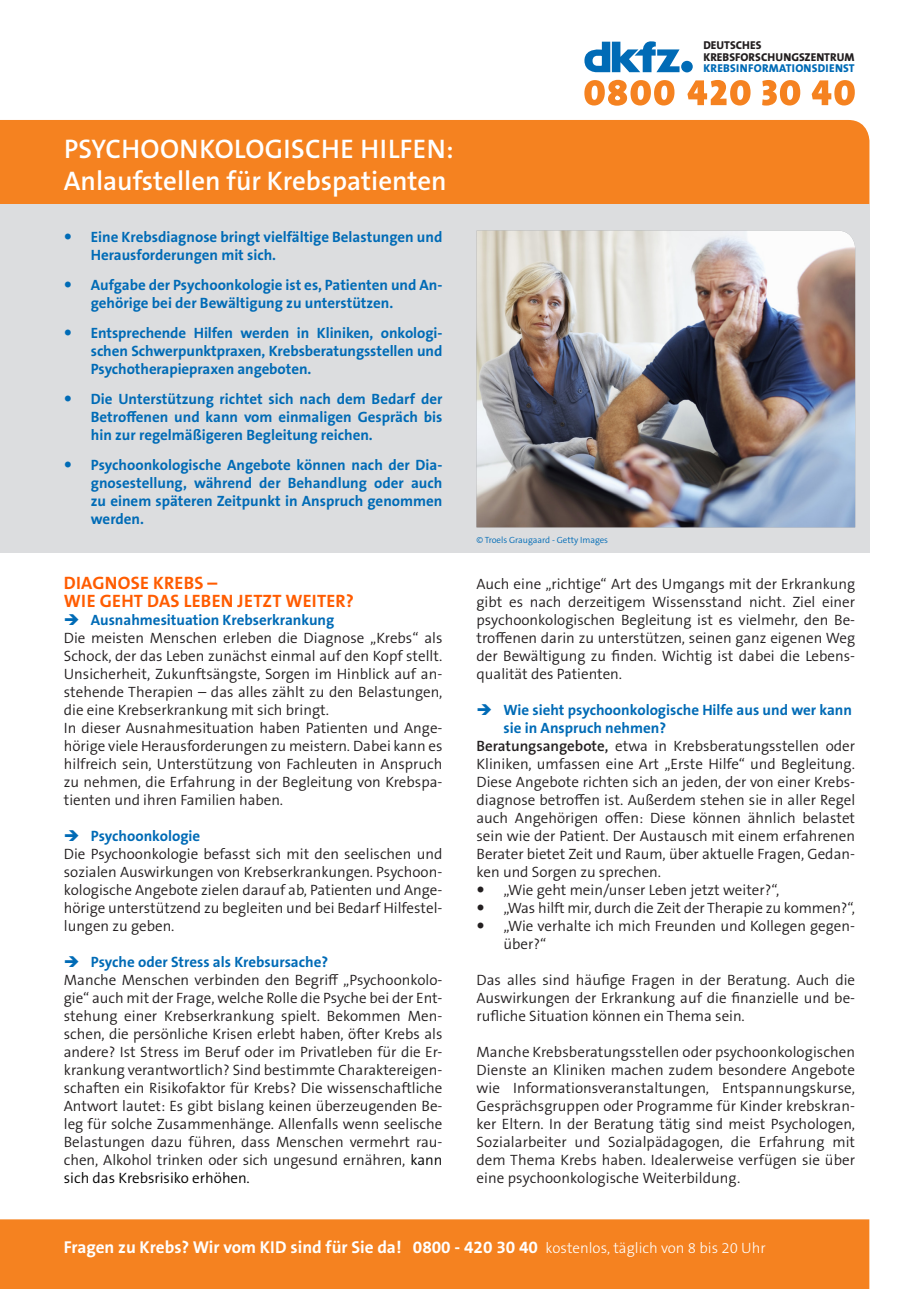
<style>
.page{position:relative;width:919px;height:1289px;background:#fff}
.page>*{position:absolute;margin:0;border:0;box-sizing:border-box;transform-origin:0 0}
.IBlatt_Überschrift{font:600 27px "The Sans B W6";color:#fff}
.Headline_Orange_ls{font:700 18px "The Sans B W7";letter-spacing:.015em;color:#ff5c00}
.kurz_und_bündig_ohne{font:700 17.25px "The Sans B W7";color:#fff}
.Fließtext_ls{font:300 15px/18px "The Sans B W4";color:#231f20;text-align:justify}
.t1{font:700 15px/18px "The Sans B W7";color:#006bb6}
.t2{font:800 11.4px/11.4px "The Sans";letter-spacing:.005em;color:#231f20}
.Copyright{font:300 9px "The Sans B W4";letter-spacing:-.005em;color:#006bb6}
.s1{color:#006bb6}
.s2{color:#000}
.s3{font-family:"The Sans B W6";font-weight:600}
.s4{font-family:"The Sans B W3";font-weight:300;font-size:15px}
</style>
<div class="page">
<div style="left:0;top:120px;width:869px;height:85px;background:#f58220"></div>
<div style="left:0;top:205px;width:869px;height:348px;background:#dcdddf"></div>
<svg style="left:584px;top:80px;width:270px;height:26px"></svg>
<div style="left:681px;top:61px;width:11px;height:11px;background:#006bb6;border-radius:50%"></div>
<svg style="left:584px;top:41px;width:95px;height:31px"></svg>
<img style="left:476px;top:230px;width:379px;height:297px">
<div style="left:0;top:1219px;width:869px;height:69px;background:#f58220"></div>
<p class="t2" style="left:703px;top:40px;width:153px">DEUTSCHES<br>KREBSFORSCHUNGSZENTRUM<br><span class="s1">KREBSINFORMATIONSDIENST</span></p>
<p class="IBlatt_Überschrift" style="left:64px;top:131px;width:391px">PSYCHOONKOLOGISCHE HILFEN:</p>
<p class="IBlatt_Überschrift" style="left:64px;top:164px;width:384px">Anlaufstellen für Krebspatienten</p>
<p class="t1" style="left:91px;top:228px;width:353px">Eine Krebsdiagnose bringt vielfältige Belastungen und<br>Herausforderungen mit sich.</p>
<p class="t1" style="left:91px;top:276px;width:353px">Aufgabe der Psychoonkologie ist es, Patienten und An&shy;gehörige bei der Bewältigung zu unterstützen.</p>
<p class="t1" style="left:91px;top:324px;width:353px;text-align:justify">Entsprechende Hilfen werden in Kliniken, onkologi&shy;schen Schwerpunktpraxen, Krebsberatungsstellen und Psychotherapiepraxen angeboten.</p>
<p class="t1" style="left:91px;top:390px;width:353px;text-align:justify">Die Unterstützung richtet sich nach dem Bedarf der Betroffenen und kann vom einmaligen Gespräch bis hin zur regelmäßigeren Begleitung reichen.</p>
<p class="t1" style="left:91px;top:456px;width:353px;text-align:justify">Psychoonkologische Angebote können nach der Dia&shy;gnosestellung, während der Behandlung oder auch zu einem späteren Zeitpunkt in Anspruch genommen werden.</p>
<p class="Headline_Orange_ls" style="left:64px;top:571px;width:155px">DIAGNOSE KREBS –</p>
<p class="Headline_Orange_ls" style="left:64px;top:589px;width:291px">WIE GEHT DAS LEBEN JETZT WEITER?</p>
<p class="t1" style="left:91px;top:611px;width:245px">Ausnahmesituation Krebserkrankung</p>
<p class="Fließtext_ls" style="left:64px;top:629px;width:380px">Die meisten Menschen erleben die Diagnose „Krebs“ als Schock, der das Leben zunächst einmal auf den Kopf stellt.<br>Unsicherheit, Zukunftsängste, Sorgen im Hinblick auf an&shy;stehende Therapien – das alles zählt zu den Belastungen, die eine Krebserkrankung mit sich bringt.</p>
<p class="Fließtext_ls" style="left:64px;top:719px;width:380px">In dieser Ausnahmesituation haben Patienten und Ange&shy;hörige viele Herausforderungen zu meistern. Dabei kann es hilfreich sein, Unterstützung von Fachleuten in Anspruch zu nehmen, die Erfahrung in der Begleitung von Krebspa&shy;tienten und ihren Familien haben.</p>
<p class="t1" style="left:91px;top:827px;width:111px">Psychoonkologie</p>
<p class="Fließtext_ls" style="left:64px;top:845px;width:380px">Die Psychoonkologie befasst sich mit den seelischen und sozialen Auswirkungen von Krebserkrankungen. Psychoon&shy;kologische Angebote zielen darauf ab, Patienten und Ange&shy;hörige unterstützend zu begleiten und bei Bedarf Hilfestel&shy;lungen zu geben.</p>
<p class="t1" style="left:91px;top:953px;width:239px">Psyche oder Stress als Krebsursache?</p>
<p class="Fließtext_ls" style="left:64px;top:971px;width:380px">Manche Menschen verbinden den Begriff „Psychoonkolo&shy;gie“ auch mit der Frage, welche Rolle die Psyche bei der Ent&shy;stehung einer Krebserkrankung spielt. Bekommen Men&shy;schen, die persönliche Krisen erlebt haben, öfter Krebs als andere? Ist Stress im Beruf oder im Privatleben für die Er&shy;krankung verantwortlich? Sind bestimmte Charaktereigen&shy;schaften ein Risikofaktor für Krebs? Die wissenschaftliche Antwort lautet: Es gibt bislang keinen überzeugenden Be&shy;leg für solche Zusammenhänge. Allenfalls wenn seelische Belastungen dazu führen, dass Menschen vermehrt rau&shy;chen, Alkohol trinken oder sich ungesund ernähren, <span class="s2">kann sich das Krebsrisiko erhöhen.</span></p>
<p class="Copyright" style="left:476px;top:534px;width:133px">© Troels Graugaard - Getty Images</p>
<p class="Fließtext_ls" style="left:476px;top:575px;width:380px">Auch eine „richtige“ Art des Umgangs mit der Erkrankung gibt es nach derzeitigem Wissensstand nicht. Ziel einer psychoonkologischen Begleitung ist es vielmehr, den Be&shy;troffenen darin zu unterstützen, seinen ganz eigenen Weg der Bewältigung zu finden. Wichtig ist dabei die Lebens&shy;qualität des Patienten.</p>
<p class="t1" style="left:503px;top:701px;width:350px">Wie sieht psychoonkologische Hilfe aus und wer kann sie in Anspruch nehmen?</p>
<p class="Fließtext_ls" style="left:476px;top:737px;width:380px"><span class="s3">Beratungsangebote,</span> etwa in Krebsberatungsstellen oder Kliniken, umfassen eine Art „Erste Hilfe“ und Begleitung.<br>Diese Angebote richten sich an jeden, der von einer Krebs&shy;diagnose betroffen ist. Außerdem stehen sie in aller Regel auch Angehörigen offen: Diese können ähnlich belastet sein wie der Patient. Der Austausch mit einem erfahrenen Berater bietet Zeit und Raum, über aktuelle Fragen, Gedan&shy;ken und Sorgen zu sprechen.</p>
<p class="Fließtext_ls" style="left:503px;top:881px;width:277px">„Wie geht mein/unser Leben jetzt weiter?“,</p>
<p class="Fließtext_ls" style="left:503px;top:899px;width:353px">„Was hilft mir, durch die Zeit der Therapie zu kommen?“,</p>
<p class="Fließtext_ls" style="left:503px;top:917px;width:353px">„Wie verhalte ich mich Freunden und Kollegen gegen&shy;über?“</p>
<p class="Fließtext_ls" style="left:476px;top:971px;width:380px">Das alles sind häufige Fragen in der Beratung. Auch die Auswirkungen der Erkrankung auf die finanzielle und be&shy;rufliche Situation können ein Thema sein.</p>
<p class="Fließtext_ls" style="left:476px;top:1043px;width:380px">Manche Krebsberatungsstellen oder psychoonkologischen Dienste an Kliniken machen zudem besondere Angebote wie Informationsveranstaltungen, Entspannungskurse, Gesprächsgruppen oder Programme für Kinder krebskran&shy;ker Eltern. In der Beratung tätig sind meist Psychologen, Sozialarbeiter und Sozialpädagogen, die Erfahrung mit dem Thema Krebs haben. Idealerweise verfügen sie über eine psychoonkologische Weiterbildung.</p>
<p class="kurz_und_bündig_ohne" style="left:64px;top:1236px;width:703px">Fragen zu Krebs? Wir vom KID sind für Sie da! 0800 - 420 30 40 <span class="s4">kostenlos, täglich von 8 bis 20 Uhr</span></p>
</div>
